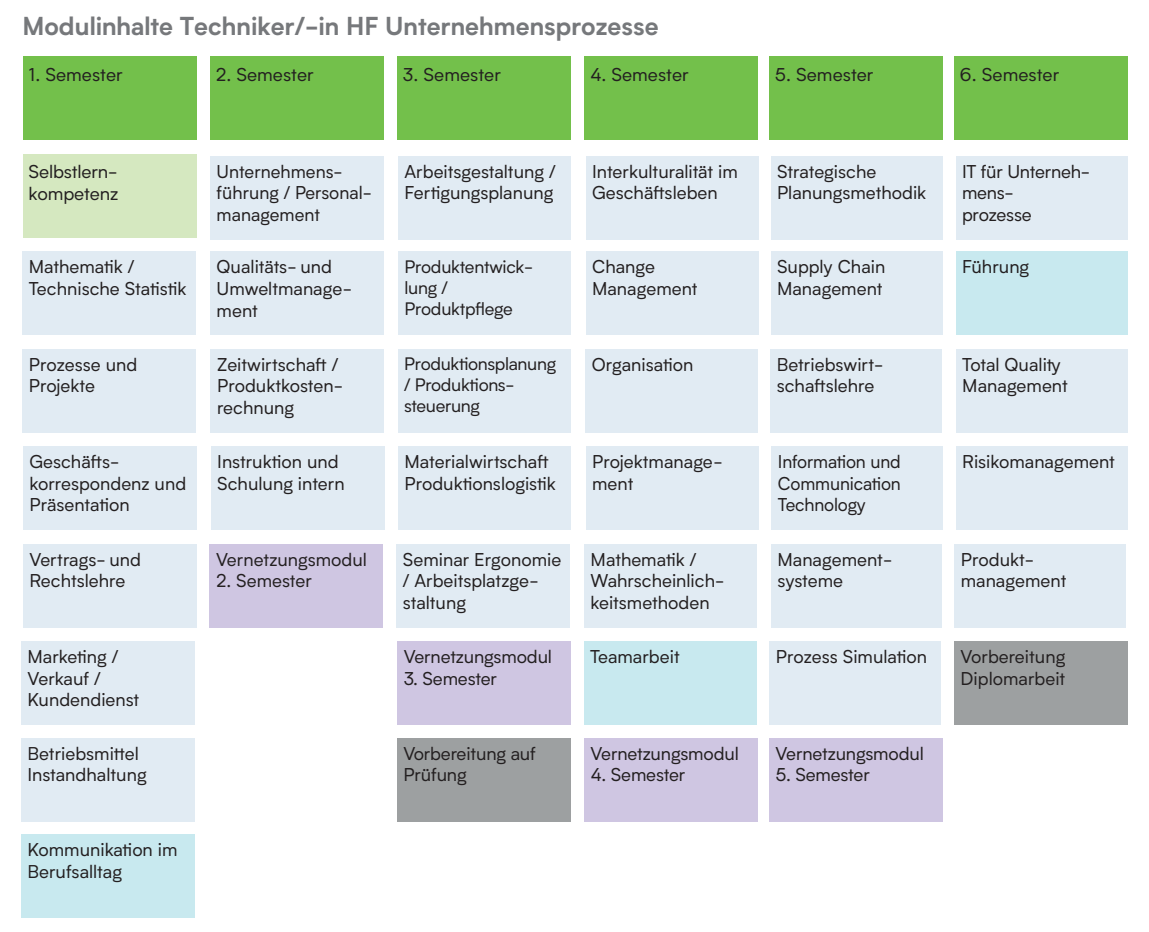
<style>
.page{position:relative;width:1149px;height:932px;background:#fff}
.page>*{position:absolute;margin:0;border:0;box-sizing:border-box;transform-origin:0 0}
.t1{font:700 24.75px "Biotif";color:#76787b}
.t2{font:18px/21.6px "Biotif";color:#231f20}
.t3{font:17.55px/21.2px "Biotif";letter-spacing:-.02em;color:#231f20}
</style>
<div class="page">
<div style="left:210px;top:251px;width:173px;height:84px;background:#e1ebf3"></div>
<div style="left:398px;top:251px;width:172px;height:84px;background:#e1ebf3"></div>
<div style="left:585px;top:251px;width:173px;height:84px;background:#e1ebf3"></div>
<div style="left:770px;top:251px;width:172px;height:84px;background:#e1ebf3"></div>
<div style="left:955px;top:251px;width:172px;height:84px;background:#c8e9ef"></div>
<div style="left:22px;top:348px;width:174px;height:84px;background:#e1ebf3"></div>
<div style="left:211px;top:348px;width:173px;height:84px;background:#e1ebf3"></div>
<div style="left:398px;top:348px;width:172px;height:84px;background:#e1ebf3"></div>
<div style="left:585px;top:348px;width:173px;height:84px;background:#e1ebf3"></div>
<div style="left:770px;top:348px;width:172px;height:84px;background:#e1ebf3"></div>
<div style="left:398px;top:446px;width:172px;height:84px;background:#e1ebf3"></div>
<div style="left:396px;top:543px;width:174px;height:84px;background:#e1ebf3"></div>
<div style="left:583px;top:640px;width:173px;height:84px;background:#c8e9ef"></div>
<div style="left:769px;top:640px;width:172px;height:84px;background:#e1ebf3"></div>
<div style="left:210px;top:156px;width:173px;height:83px;background:#e1ebf3"></div>
<div style="left:398px;top:156px;width:172px;height:83px;background:#e1ebf3"></div>
<div style="left:585px;top:156px;width:173px;height:83px;background:#e1ebf3"></div>
<div style="left:770px;top:156px;width:172px;height:83px;background:#e1ebf3"></div>
<div style="left:955px;top:156px;width:172px;height:83px;background:#e1ebf3"></div>
<div style="left:22px;top:251px;width:174px;height:84px;background:#e1ebf3"></div>
<div style="left:23px;top:543px;width:173px;height:84px;background:#e1ebf3"></div>
<div style="left:23px;top:446px;width:173px;height:84px;background:#e1ebf3"></div>
<div style="left:211px;top:446px;width:173px;height:84px;background:#e1ebf3"></div>
<div style="left:585px;top:446px;width:173px;height:84px;background:#e1ebf3"></div>
<div style="left:584px;top:543px;width:173px;height:84px;background:#e1ebf3"></div>
<div style="left:771px;top:446px;width:172px;height:84px;background:#e1ebf3"></div>
<div style="left:955px;top:446px;width:172px;height:84px;background:#e1ebf3"></div>
<div style="left:955px;top:348px;width:172px;height:84px;background:#e1ebf3"></div>
<div style="left:770px;top:543px;width:171px;height:84px;background:#e1ebf3"></div>
<div style="left:954px;top:543px;width:171px;height:84px;background:#e1ebf3"></div>
<div style="left:953px;top:640px;width:174px;height:84px;background:#9da0a1"></div>
<div style="left:21px;top:834px;width:173px;height:83px;background:#c8e9ef"></div>
<div style="left:23px;top:56px;width:173px;height:84px;background:#73c04b"></div>
<div style="left:23px;top:154px;width:173px;height:84px;background:#d5e8c0"></div>
<div style="left:953px;top:56px;width:174px;height:84px;background:#73c04b"></div>
<div style="left:769px;top:56px;width:173px;height:84px;background:#73c04b"></div>
<div style="left:584px;top:56px;width:173px;height:84px;background:#73c04b"></div>
<div style="left:397px;top:56px;width:173px;height:84px;background:#73c04b"></div>
<div style="left:210px;top:56px;width:173px;height:84px;background:#73c04b"></div>
<div style="left:21px;top:640px;width:173px;height:84px;background:#e1ebf3"></div>
<div style="left:21px;top:737px;width:173px;height:84px;background:#e1ebf3"></div>
<div style="left:209px;top:543px;width:174px;height:84px;background:#cfc6e2"></div>
<div style="left:397px;top:640px;width:173px;height:84px;background:#cfc6e2"></div>
<div style="left:397px;top:737px;width:173px;height:84px;background:#9da0a1"></div>
<div style="left:584px;top:737px;width:173px;height:84px;background:#cfc6e2"></div>
<div style="left:769px;top:737px;width:173px;height:84px;background:#cfc6e2"></div>
<h1 class="t1" style="left:22px;top:8px;width:637px">Modulinhalte Techniker/-in HF Unternehmensprozesse</h1>
<p class="t2" style="left:29px;top:63px;width:96px">1. Semester</p>
<p class="t2" style="left:216px;top:63px;width:99px">2. Semester</p>
<p class="t2" style="left:403px;top:63px;width:99px">3. Semester</p>
<p class="t2" style="left:590px;top:63px;width:100px">4. Semester</p>
<p class="t2" style="left:774px;top:63px;width:100px">5. Semester</p>
<p class="t2" style="left:959px;top:63px;width:101px">6. Semester</p>
<p class="t2" style="left:29px;top:160px;width:91px">Selbstlern&shy;kompetenz</p>
<p class="t2" style="left:29px;top:255px;width:159px">Mathematik /<br>Technische Statistik</p>
<p class="t2" style="left:216px;top:160px;width:156px">Unternehmens&shy;führung / Personal&shy;management</p>
<p class="t2" style="left:404px;top:160px;width:153px">Arbeitsgestaltung /<br>Fertigungsplanung</p>
<p class="t2" style="left:592px;top:160px;width:147px">Interkulturalität im<br>Geschäftsleben</p>
<p class="t2" style="left:776px;top:160px;width:151px">Strategische<br>Planungsmethodik</p>
<p class="t2" style="left:961px;top:160px;width:129px">IT für Unterneh&shy;mens-<br>prozesse</p>
<p class="t2" style="left:216px;top:255px;width:137px">Qualitäts- und<br>Umweltmanage&shy;ment</p>
<p class="t3" style="left:404px;top:255px;width:130px">Produktentwick&shy;lung /<br>Produktpflege</p>
<p class="t2" style="left:592px;top:255px;width:107px">Change<br>Management</p>
<p class="t2" style="left:776px;top:255px;width:110px">Supply Chain<br>Management</p>
<p class="t2" style="left:961px;top:255px;width:69px">Führung</p>
<p class="t2" style="left:29px;top:352px;width:110px">Prozesse und<br>Projekte</p>
<p class="t2" style="left:217px;top:352px;width:127px">Zeitwirtschaft /<br>Produktkosten&shy;rechnung</p>
<p class="t3" style="left:404px;top:352px;width:153px">Produktionsplanung / Produktions&shy;steuerung</p>
<p class="t2" style="left:591px;top:352px;width:103px">Organisation</p>
<p class="t2" style="left:776px;top:352px;width:108px">Betriebswirt&shy;schaftslehre</p>
<p class="t2" style="left:404px;top:450px;width:153px">Materialwirtschaft<br>Produktionslogistik</p>
<p class="t2" style="left:961px;top:352px;width:107px">Total Quality<br>Management</p>
<p class="t2" style="left:29px;top:450px;width:158px">Geschäfts&shy;korrespondenz und<br>Präsentation</p>
<p class="t2" style="left:217px;top:450px;width:129px">Instruktion und<br>Schulung intern</p>
<p class="t2" style="left:592px;top:450px;width:132px">Projektmanage&shy;ment</p>
<p class="t2" style="left:777px;top:450px;width:124px;text-align:justify">Information und Communication Technology</p>
<p class="t2" style="left:961px;top:450px;width:154px">Risikomanagement</p>
<p class="t2" style="left:29px;top:547px;width:113px">Vertrags- und<br>Rechtslehre</p>
<p class="t2" style="left:28px;top:644px;width:113px">Marketing /<br>Verkauf /<br>Kundendienst</p>
<p class="t2" style="left:28px;top:741px;width:121px">Betriebsmittel<br>Instandhaltung</p>
<p class="t2" style="left:28px;top:838px;width:151px">Kommunikation im<br>Berufsalltag</p>
<p class="t2" style="left:216px;top:547px;width:152px">Vernetzungsmodul</p>
<p class="t2" style="left:216px;top:569px;width:97px">2. Semester</p>
<p class="t2" style="left:403px;top:547px;width:160px">Seminar Ergonomie / Arbeitsplatzge&shy;staltung</p>
<p class="t2" style="left:403px;top:644px;width:150px">Vernetzungsmodul</p>
<p class="t2" style="left:403px;top:666px;width:95px">3. Semester</p>
<p class="t2" style="left:590px;top:547px;width:135px">Mathematik /<br>Wahrscheinlich&shy;keitsmethoden</p>
<p class="t2" style="left:777px;top:547px;width:116px">Management&shy;systeme</p>
<p class="t2" style="left:960px;top:547px;width:107px">Produkt&shy;management</p>
<p class="t2" style="left:590px;top:644px;width:91px">Teamarbeit</p>
<p class="t2" style="left:775px;top:644px;width:153px">Prozess Simulation</p>
<p class="t2" style="left:960px;top:644px;width:106px">Vorbereitung<br>Diplomarbeit</p>
<p class="t2" style="left:403px;top:741px;width:134px">Vorbereitung auf<br>Prüfung</p>
<p class="t2" style="left:590px;top:741px;width:150px">Vernetzungsmodul</p>
<p class="t2" style="left:590px;top:763px;width:96px">4. Semester</p>
<p class="t2" style="left:775px;top:741px;width:150px">Vernetzungsmodul</p>
<p class="t2" style="left:775px;top:763px;width:96px">5. Semester</p>
</div>
